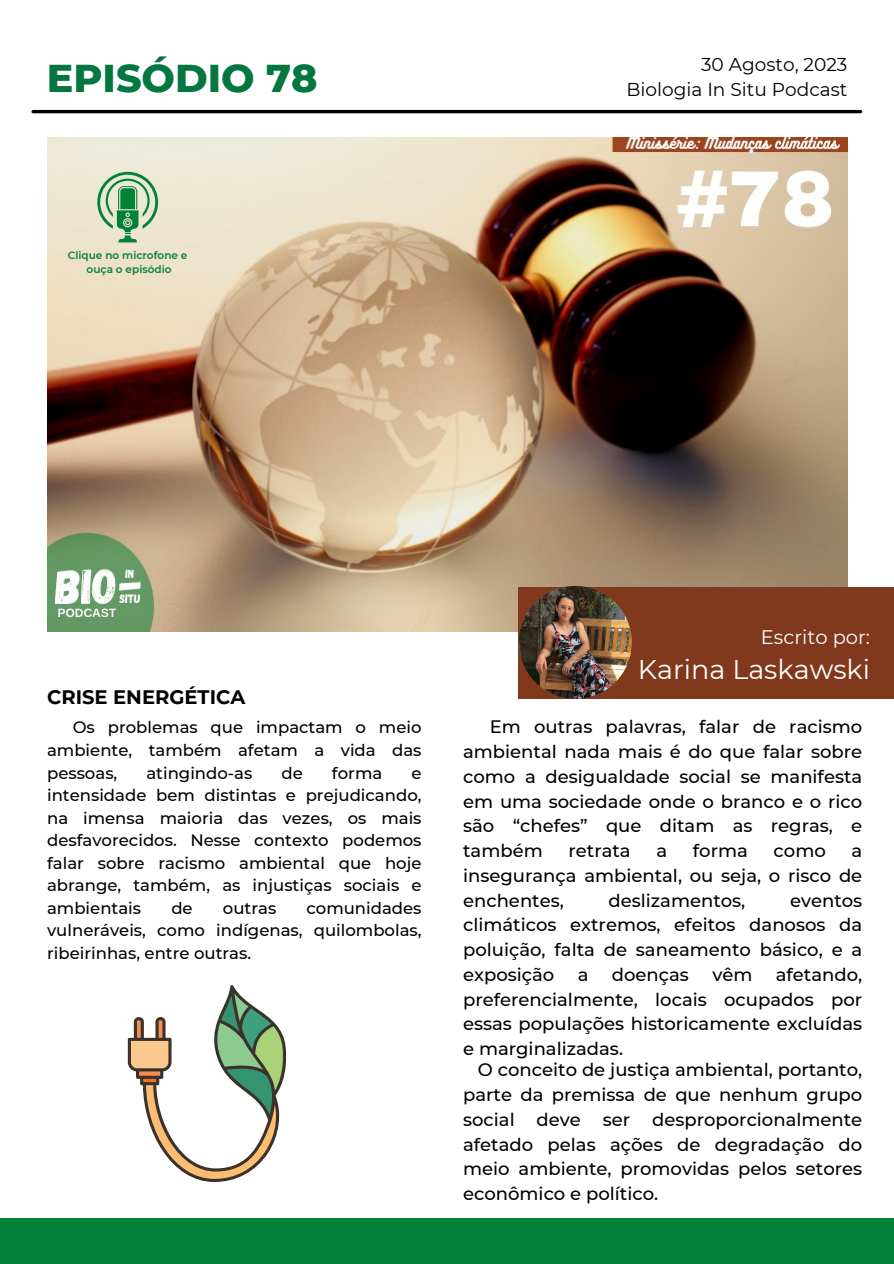
<style>
.page{position:relative;width:894px;height:1264px;background:#fff}
.page>*{position:absolute;margin:0;border:0;box-sizing:border-box;transform-origin:0 0}
.t1{font:800 39.6px "Montserrat";color:#04763f}
.t2{font:27px "Montserrat";color:#fff}
.t3{font:21px "Montserrat";color:#fff}
.t4{font:700 19.5px "Montserrat";color:#000}
.t5{font:19.5px "Montserrat";color:#fff}
.t6{font:18.6px/25.2px "Montserrat";color:#000;text-align:right}
.t7{font:500 18px/24.8px "Montserrat";color:#000;text-align:justify}
.t8{font:500 16.5px/22.5px "Montserrat";color:#000;text-align:justify}
.t9{font:600 10.5px/14px "Montserrat";color:#028138;text-align:center}
</style>
<div class="page">
<img style="left:47px;top:137px;width:800px;height:494px">
<hr style="left:33px;top:110px;width:827px;height:3px;background:#000">
<svg style="left:97px;top:172px;width:61px;height:70px;background:#9cc49c"></svg>
<div style="left:519px;top:587px;width:374px;height:111px;background:#80391d"></div>
<img style="left:519px;top:586px;width:112px;height:112px;border-radius:50%">
<svg style="left:128px;top:985px;width:159px;height:196px"></svg>
<div style="left:0;top:1217px;width:893px;height:46px;background:#028138"></div>
<h1 class="t1" style="left:47px;top:54px;width:272px">EPISÓDIO 78</h1>
<p class="t9" style="left:68px;top:248px;width:121px">Clique no microfone e ouça o episódio</p>
<p class="t6" style="left:626px;top:52px;width:222px">30 Agosto, 2023<br>Biologia In Situ Podcast</p>
<p class="t4" style="left:47px;top:685px;width:200px">CRISE ENERGÉTICA</p>
<p class="t8" style="left:47px;top:716px;width:376px;text-indent:26px">Os problemas que impactam o meio ambiente, também afetam a vida das pessoas,</p>
<p class="t8" style="left:146px;top:761px;width:107px">atingindo-as</p>
<p class="t8" style="left:281px;top:761px;width:23px">de</p>
<p class="t8" style="left:332px;top:761px;width:52px">forma</p>
<p class="t8" style="left:47px;top:761px;width:376px;text-indent:364px">e intensidade bem distintas e prejudicando, na imensa maioria das vezes, os mais desfavorecidos. Nesse contexto podemos falar sobre racismo ambiental que hoje abrange, também, as injustiças sociais e ambientais</p>
<p class="t8" style="left:47px;top:896px;width:376px;text-indent:259px">comunidades vulneráveis, como indígenas, quilombolas, ribeirinhas, entre outras.</p>
<p class="t8" style="left:171px;top:896px;width:23px">de</p>
<p class="t8" style="left:223px;top:896px;width:55px">outras</p>
<p class="t5" style="left:760px;top:625px;width:111px">Escrito por:</p>
<h2 class="t2" style="left:637px;top:653px;width:233px">Karina Laskawski</h2>
<p class="t3" style="left:609px;top:657px;width:151px">Autora: Karina</p>
<p class="t7" style="left:463px;top:714px;width:400px;text-indent:27px">Em outras palavras, falar de racismo ambiental nada mais é do que falar sobre como a desigualdade social se manifesta em uma sociedade onde o branco e o rico são “chefes” que ditam as regras, e também</p>
<p class="t7" style="left:568px;top:838px;width:64px">retrata</p>
<p class="t7" style="left:656px;top:838px;width:12px">a</p>
<p class="t7" style="left:692px;top:838px;width:56px">forma</p>
<p class="t7" style="left:773px;top:838px;width:54px">como</p>
<p class="t7" style="left:463px;top:838px;width:400px;text-indent:388px">a insegurança ambiental, ou seja, o risco de enchentes,</p>
<p class="t7" style="left:608px;top:887px;width:138px">deslizamentos,</p>
<p class="t7" style="left:463px;top:887px;width:400px;text-indent:327px">eventos climáticos extremos, efeitos danosos da poluição, falta de saneamento básico, e a exposição</p>
<p class="t7" style="left:463px;top:962px;width:400px;text-indent:312px">afetando, preferencialmente, locais ocupados por essas populações historicamente excluídas e marginalizadas.</p>
<p class="t7" style="left:463px;top:1057px;width:400px;text-indent:15px">O conceito de justiça ambiental, portanto, parte da premissa de que nenhum grupo social deve ser desproporcionalmente afetado pelas ações de degradação do meio ambiente, promovidas pelos setores econômico e político.</p>
<p class="t7" style="left:577px;top:962px;width:12px">a</p>
<p class="t7" style="left:611px;top:962px;width:79px">doenças</p>
<p class="t7" style="left:712px;top:962px;width:42px">vêm</p>
</div>
